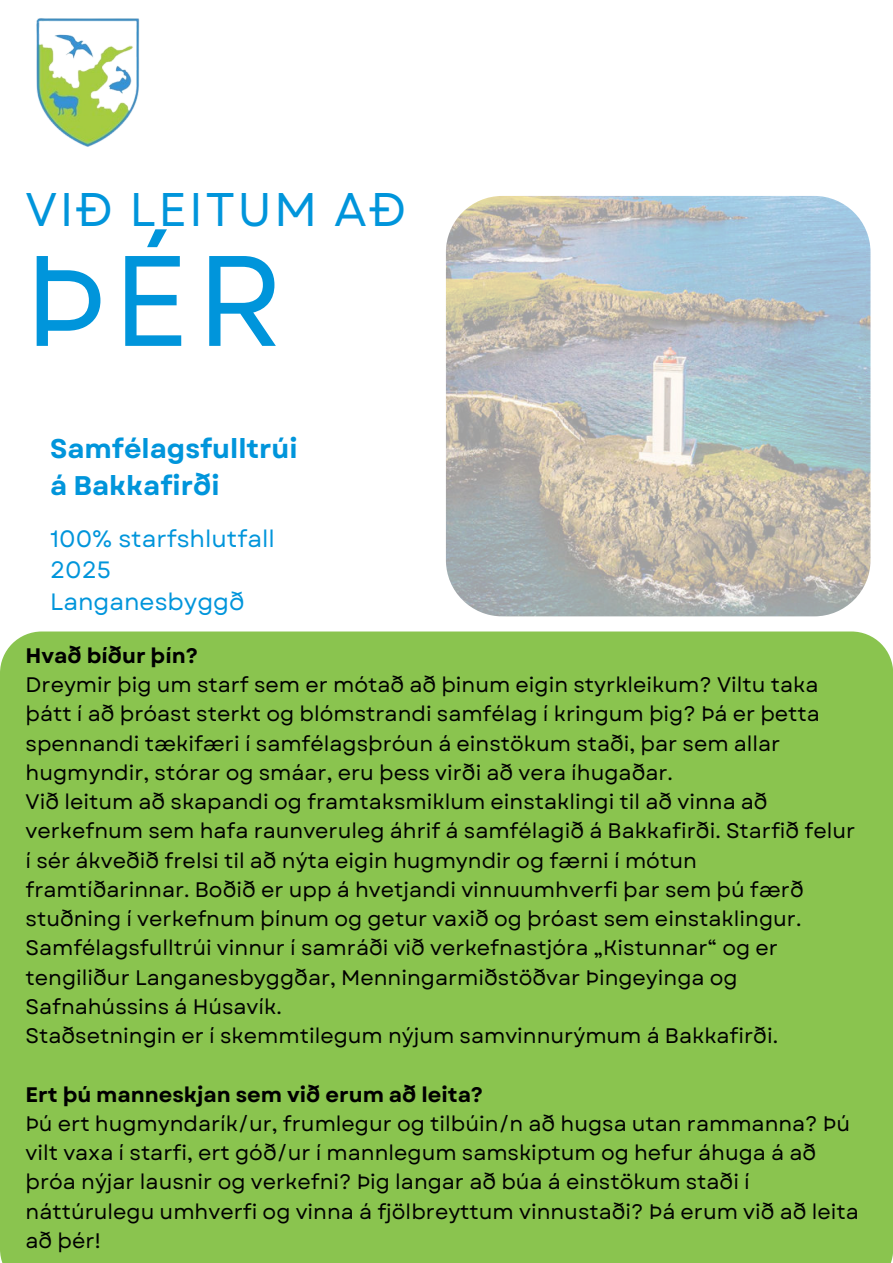
<style>
.page{position:relative;width:893px;height:1263px;background:#fff}
.page>*{position:absolute;margin:0;border:0;box-sizing:border-box;transform-origin:0 0}
.t1{font:128.32px "Garet";color:#0095db}
.t2{font:47.17px "Garet";letter-spacing:.05em;color:#0095db}
.t3{font:700 27px/37.7px "Garet";color:#0095db}
.t4{font:23.62px "Garet";color:#0095db}
.t5{font:21px/29.2px "Garet";color:#000}
.t6{font:700 21px "Garet";color:#000}
</style>
<div class="page">
<div style="left:0;top:631px;width:893px;height:632px;background:#8ac44f"></div>
<img style="left:36px;top:18px;width:104px;height:129px">
<img style="left:446px;top:196px;width:424px;height:420px;border-radius:56px">
<p class="t2" style="left:26px;top:175px;width:382px">VIÐ LEITUM AÐ</p>
<h2 class="t1" style="left:24px;top:209px;width:261px">ÞÉR</h2>
<p class="t3" style="left:50px;top:430px;width:249px">Samfélagsfulltrúi á Bakkafirði</p>
<h4 class="t4" style="left:50px;top:521px;width:226px">100% starfshlutfall</h4>
<h1 class="t4" style="left:50px;top:553px;width:62px">2025</h1>
<h3 class="t4" style="left:50px;top:585px;width:196px">Langanesbyggð</h3>
<h4 class="t6" style="left:26px;top:640px;width:174px">Hvað bíður þín?</h4>
<h4 class="t5" style="left:26px;top:670px;width:796px">Dreymir þig um starf sem er mótað að þinum eigin styrkleikum? Viltu taka þátt í að þróast sterkt og blómstrandi samfélag í kringum þig? Þá er þetta spennandi tækifæri í samfélagsþróun á einstökum staði, þar sem allar hugmyndir, stórar og smáar, eru þess virði að vera íhugaðar.</h4>
<p class="t5" style="left:26px;top:787px;width:831px">Við leitum að skapandi og framtaksmiklum einstaklingi til að vinna að verkefnum sem hafa raunveruleg áhrif á samfélagið á Bakkafirði. Starfið felur í sér ákveðið frelsi til að nýta eigin hugmyndir og færni í mótun framtíðarinnar. Boðið er upp á hvetjandi vinnuumhverfi þar sem þú færð stuðning í verkefnum þínum og getur vaxið og þróast sem einstaklingur.<br>Samfélagsfulltrúi vinnur í samráði við verkefnastjóra „Kistunnar“ og er tengiliður Langanesbyggðar, Menningarmiðstöðvar Þingeyinga og Safnahússins á Húsavík.</p>
<p class="t5" style="left:26px;top:1021px;width:754px">Staðsetningin er í skemmtilegum nýjum samvinnurýmum á Bakkafirði.</p>
<p class="t6" style="left:26px;top:1079px;width:459px">Ert þú manneskjan sem við erum að leita?</p>
<p class="t5" style="left:26px;top:1109px;width:835px">Þú ert hugmyndarík/ur, frumlegur og tilbúin/n að hugsa utan rammanna? Þú vilt vaxa í starfi, ert góð/ur í mannlegum samskiptum og hefur áhuga á að þróa nýjar lausnir og verkefni? Þig langar að búa á einstökum staði í náttúrulegu umhverfi og vinna á fjölbreyttum vinnustaði? Þá erum við að leita að þér!</p>
</div>
